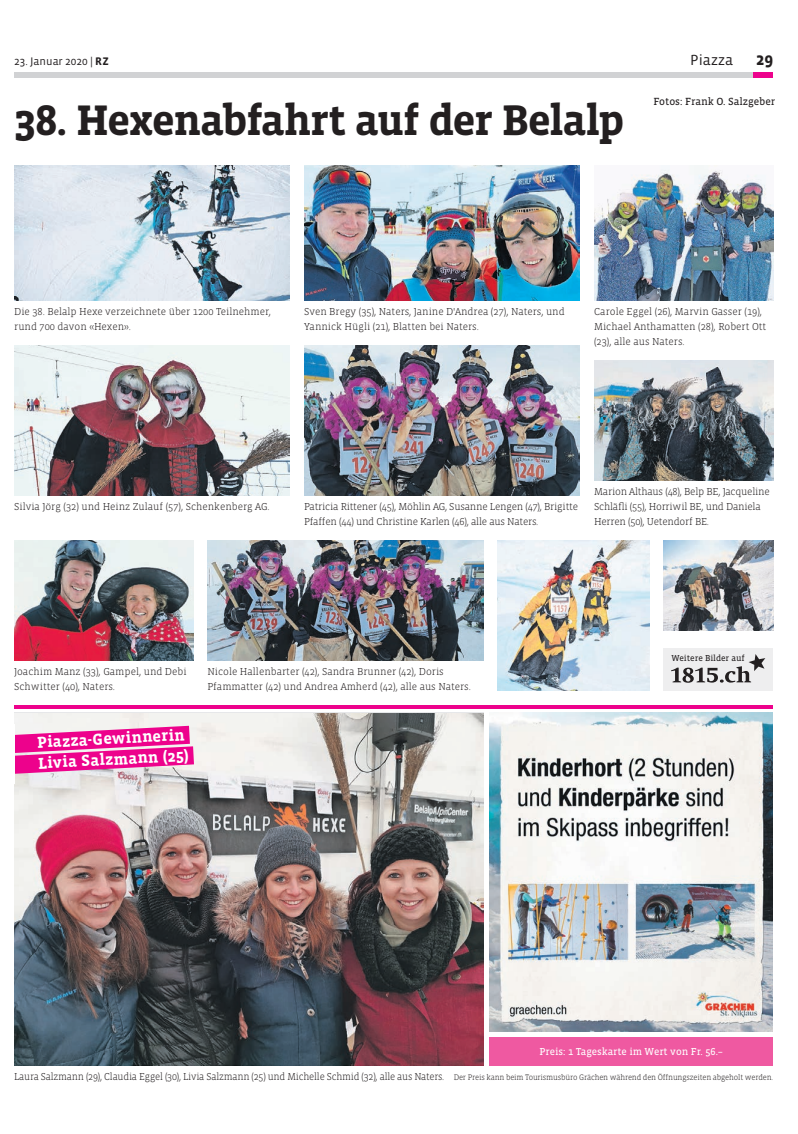
<style>
.page{position:relative;width:798px;height:1134px;background:#fff}
.page>*{position:absolute;margin:0;border:0;box-sizing:border-box;transform-origin:0 0}
.t1{font:700 43.75px "Vista Slab OT";letter-spacing:-.03em;color:#231f20}
.t2{font:700 17.5px "Vista Sans OT";color:#231f20}
.t3{font:700 16.25px/20.8px "Vista Slab OT";color:#fff}
.t4{font:15px "Vista Sans OT";color:#231f20}
.t5{font:11.25px "Vista Sans OT";color:#231f20}
.t6{font:10.62px "Vista Slab OT";color:#231f20}
.t7{font:300 10.25px/15px "Vista Slab OT";color:#231f20}
.t8{font:300 10.25px/15px "Vista Slab OT";letter-spacing:-.02em;color:#231f20}
.t9{font:300 10.25px "Vista Slab OT";letter-spacing:-.02em;color:#231f20;scale:.96 1}
.t10{font:10.25px "Vista Slab OT";color:#fff}
.t11{font:8.75px "Vista Slab OT";color:#231f20}
.t12{font:300 8.12px "Vista Slab OT";letter-spacing:-.02em;color:#231f20}
.s1{font-weight:700}
</style>
<div class="page">
<div style="left:14px;top:72px;width:744px;height:5px;background:#d1d2d4"></div>
<div style="left:753px;top:72px;width:19px;height:5px;background:#ed028c"></div>
<img style="left:14px;top:165px;width:276px;height:135px">
<img style="left:304px;top:165px;width:275px;height:135px">
<img style="left:14px;top:345px;width:276px;height:150px">
<img style="left:207px;top:540px;width:276px;height:120px">
<img style="left:497px;top:540px;width:151px;height:150px">
<img style="left:304px;top:345px;width:275px;height:150px">
<img style="left:14px;top:540px;width:179px;height:120px">
<img style="left:14px;top:714px;width:469px;height:351px">
<img style="left:489px;top:713px;width:283px;height:318px">
<svg style="left:14px;top:726px;width:180px;height:48px;background:#ec3fa4"></svg>
<hr style="left:14px;top:705px;width:758px;height:3px;background:#ed028c">
<div style="left:489px;top:1037px;width:283px;height:28px;background:#ef59a1"></div>
<img style="left:594px;top:165px;width:178px;height:135px">
<img style="left:594px;top:360px;width:178px;height:120px">
<img style="left:663px;top:540px;width:109px;height:90px">
<div style="left:663px;top:648px;width:109px;height:42px;background:#eeeeef"></div>
<svg style="left:671px;top:654px;width:94px;height:29px"></svg>
<p class="t5" style="left:14px;top:55px;width:96px">23. Januar 2020 | <span class="s1">RZ</span></p>
<p class="t4" style="left:690px;top:52px;width:45px">Piazza</p>
<p class="t2" style="left:755px;top:50px;width:19px">29</p>
<p class="t1" style="left:14px;top:98px;width:611px">38. Hexenabfahrt auf der Belalp</p>
<p class="t6" style="left:653px;top:96px;width:123px">Fotos: Frank O. Salzgeber</p>
<p class="t7" style="left:14px;top:304px;width:258px">Die 38. Belalp Hexe verzeichnete über 1200 Teilnehmer, rund 700 davon «Hexen».</p>
<p class="t7" style="left:304px;top:304px;width:262px">Sven Bregy (35), Naters, Janine D'Andrea (27), Naters, und<br>Yannick Hügli (21), Blatten bei Naters.</p>
<p class="t7" style="left:594px;top:304px;width:174px">Carole Eggel (26), Marvin Gasser (19),<br>Michael Anthamatten (28), Robert Ott (23), alle aus Naters.</p>
<p class="t7" style="left:14px;top:499px;width:257px">Silvia Jörg (32) und Heinz Zulauf (57), Schenkenberg AG.</p>
<p class="t8" style="left:304px;top:499px;width:275px">Patricia Rittener (45), Möhlin AG, Susanne Lengen (47), Brigitte<br>Pfaffen (44) und Christine Karlen (46), alle aus Naters.</p>
<p class="t8" style="left:594px;top:484px;width:177px">Marion Althaus (48), Belp BE, Jacqueline<br>Schläfli (55), Horriwil BE, und Daniela<br>Herren (50), Uetendorf BE.</p>
<p class="t7" style="left:14px;top:664px;width:174px">Joachim Manz (33), Gampel, und Debi<br>Schwitter (40), Naters.</p>
<p class="t3" style="left:37px;top:732px;width:152px;rotate:-3deg">Piazza-Gewinnerin<br>Livia Salzmann (25)</p>
<p class="t7" style="left:207px;top:664px;width:265px">Nicole Hallenbarter (42), Sandra Brunner (42), Doris<br>Pfammatter (42) und Andrea Amherd (42), alle aus Naters.</p>
<p class="t11" style="left:671px;top:653px;width:75px">Weitere Bilder auf</p>
<p class="t9" style="left:14px;top:1072px;width:449px">Laura Salzmann (29), Claudia Eggel (30), Livia Salzmann (25) und Michelle Schmid (32), alle aus Naters.</p>
<p class="t10" style="left:539px;top:1047px;width:185px">Preis: 1 Tageskarte im Wert von Fr. 56.–</p>
<p class="t12" style="left:453px;top:1073px;width:321px">Der Preis kann beim Tourismusbüro Grächen während den Öffnungszeiten abgeholt werden.</p>
</div>
